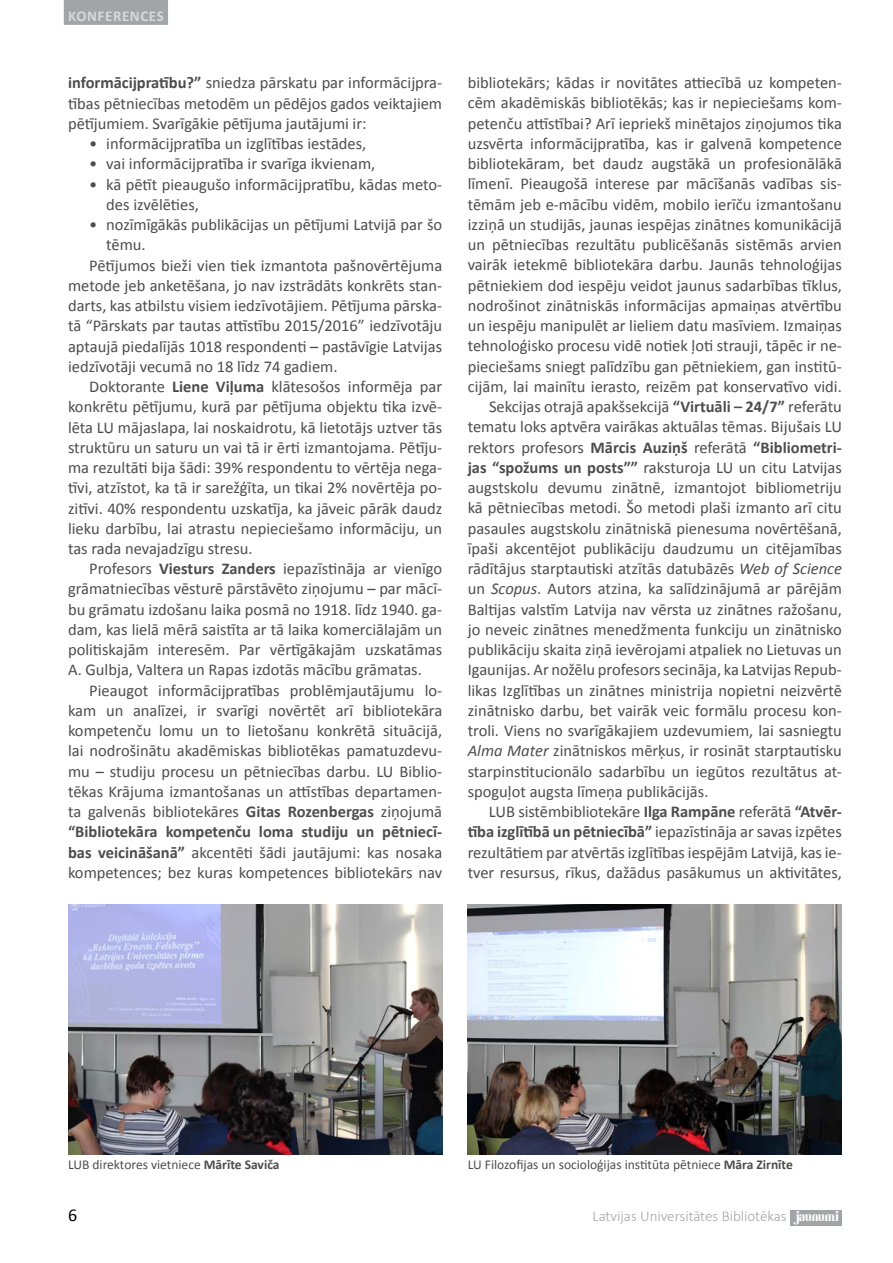
<style>
.page{position:relative;width:893px;height:1263px;background:#fff}
.page>*{position:absolute;margin:0;border:0;box-sizing:border-box;transform-origin:0 0}
.t1{font:18px "Calibri";color:#000}
.t2{font:16.5px/20.2px "Calibri";color:#4d4d4f;text-align:justify}
.t3{font:700 16.5px "Calibri";color:#4d4d4f}
.t4{font:300 15px "Calibri";color:#a2a4a7}
.t5{font:700 15px "Calibri";letter-spacing:.04em;color:#d7d9da}
.t6{font:13.5px "Calibri";color:#4d4d4f}
.s1{font-weight:700}
.s2{font-weight:400}
.s3{font-style:italic}
.s4{font-family:"Bedrics Worth";font-weight:400;font-size:21px;color:#fff}
</style>
<div class="page">
<img style="left:68px;top:904px;width:374px;height:250px">
<img style="left:468px;top:904px;width:374px;height:250px">
<div style="left:791px;top:1210px;width:51px;height:16px;background:#a2a4a7"></div>
<div style="left:64px;top:0;width:104px;height:25px;background:#a2a4a7"></div>
<p class="t5" style="left:68px;top:6px;width:97px">Konferences</p>
<p class="t2" style="left:68px;top:73px;width:376px"><span class="s1">informācijpratību?”</span> sniedza pārskatu par informācijpra&shy;tības pētniecības metodēm un pēdējos gados veiktajiem pētījumiem. Svarīgākie pētījuma jautājumi ir:</p>
<p class="t2" style="left:89px;top:133px;width:279px">• informācijpratība un izglītības iestādes,</p>
<p class="t2" style="left:89px;top:154px;width:288px">• vai informācijpratība ir svarīga ikvienam,</p>
<p class="t2" style="left:106px;top:174px;width:337px;text-indent:-17px">• kā pētīt pieaugušo informācijpratību, kādas meto&shy;des izvēlēties,</p>
<p class="t2" style="left:89px;top:214px;width:354px">• nozīmīgākās publikācijas un pētījumi Latvijā par šo</p>
<p class="t2" style="left:106px;top:235px;width:41px">tēmu.</p>
<p class="t2" style="left:89px;top:255px;width:354px">Pētījumos bieži vien tiek izmantota pašnovērtējuma</p>
<p class="t2" style="left:68px;top:275px;width:376px">metode jeb anketēšana, jo nav izstrādāts konkrēts stan-</p>
<p class="t2" style="left:68px;top:295px;width:376px">darts, kas atbilstu visiem iedzīvotājiem. Pētījuma pārska-</p>
<p class="t2" style="left:68px;top:316px;width:376px">tā “Pārskats par tautas attīstību 2015/2016” iedzīvotāju</p>
<p class="t2" style="left:68px;top:336px;width:376px">aptaujā piedalījās 1018 respondenti – pastāvīgie Latvijas</p>
<p class="t2" style="left:68px;top:356px;width:271px">iedzīvotāji vecumā no 18 līdz 74 gadiem.</p>
<p class="t2" style="left:89px;top:376px;width:354px">Doktorante <span class="s1">Liene Viļuma</span> klātesošos informēja par</p>
<p class="t2" style="left:68px;top:397px;width:376px">konkrētu pētījumu, kurā par pētījuma objektu tika izvē-</p>
<p class="t2" style="left:68px;top:417px;width:376px">lēta LU mājaslapa, lai noskaidrotu, kā lietotājs uztver tās</p>
<p class="t2" style="left:68px;top:437px;width:376px">struktūru un saturu un vai tā ir ērti izmantojama. Pētīju-</p>
<p class="t2" style="left:68px;top:457px;width:376px">ma rezultāti bija šādi: 39% respondentu to vērtēja nega-</p>
<p class="t2" style="left:68px;top:478px;width:376px">tīvi, atzīstot, ka tā ir sarežģīta, un tikai 2% novērtēja po-</p>
<p class="t2" style="left:68px;top:498px;width:376px">zitīvi. 40% respondentu uzskatīja, ka jāveic pārāk daudz</p>
<p class="t2" style="left:68px;top:518px;width:376px">lieku darbību, lai atrastu nepieciešamo informāciju, un</p>
<p class="t2" style="left:68px;top:538px;width:186px">tas rada nevajadzīgu stresu.</p>
<p class="t2" style="left:89px;top:559px;width:354px">Profesors <span class="s1">Viesturs Zanders</span> iepazīstināja ar vienīgo</p>
<p class="t2" style="left:68px;top:579px;width:376px">grāmatniecības vēsturē pārstāvēto ziņojumu – par mācī-</p>
<p class="t2" style="left:68px;top:599px;width:376px">bu grāmatu izdošanu laika posmā no 1918. līdz 1940. ga-</p>
<p class="t2" style="left:68px;top:619px;width:376px">dam, kas lielā mērā saistīta ar tā laika komerciālajām un</p>
<p class="t2" style="left:68px;top:640px;width:376px">politiskajām interesēm. Par vērtīgākajām uzskatāmas</p>
<p class="t2" style="left:68px;top:660px;width:355px">A. Gulbja, Valtera un Rapas izdotās mācību grāmatas.</p>
<p class="t2" style="left:89px;top:680px;width:354px">Pieaugot informācijpratības problēmjautājumu lo-</p>
<p class="t2" style="left:68px;top:700px;width:376px">kam un analīzei, ir svarīgi novērtēt arī bibliotekāra</p>
<p class="t2" style="left:68px;top:721px;width:376px">kompetenču lomu un to lietošanu konkrētā situācijā,</p>
<p class="t2" style="left:68px;top:741px;width:376px">lai nodrošinātu akadēmiskas bibliotēkas pamatuzdevu-</p>
<p class="t2" style="left:68px;top:761px;width:376px">mu – studiju procesu un pētniecības darbu. LU Biblio-</p>
<p class="t2" style="left:68px;top:781px;width:376px">tēkas Krājuma izmantošanas un attīstības departamen-</p>
<p class="t2" style="left:68px;top:802px;width:376px">ta galvenās bibliotekāres <span class="s1">Gitas Rozenbergas</span> ziņojumā</p>
<p class="t3" style="left:68px;top:821px;width:376px">“Bibliotekāra kompetenču loma studiju un pētniecī-</p>
<p class="t2" style="left:68px;top:842px;width:376px"><span class="s1">bas veicināšanā”</span> akcentēti šādi jautājumi: kas nosaka</p>
<p class="t2" style="left:68px;top:862px;width:376px">kompetences; bez kuras kompetences bibliotekārs nav</p>
<p class="t2" style="left:468px;top:73px;width:376px">bibliotekārs; kādas ir novitātes attiecībā uz kompeten-</p>
<p class="t2" style="left:468px;top:93px;width:376px">cēm akadēmiskās bibliotēkās; kas ir nepieciešams kom-</p>
<p class="t2" style="left:468px;top:113px;width:376px">petenču attīstībai? Arī iepriekš minētajos ziņojumos tika</p>
<p class="t2" style="left:468px;top:133px;width:376px">uzsvērta informācijpratība, kas ir galvenā kompetence</p>
<p class="t2" style="left:468px;top:154px;width:376px">bibliotekāram, bet daudz augstākā un profesionālākā</p>
<p class="t2" style="left:468px;top:174px;width:376px">līmenī. Pieaugošā interese par mācīšanās vadības sis-</p>
<p class="t2" style="left:468px;top:194px;width:376px">tēmām jeb e-mācību vidēm, mobilo ierīču izmantošanu</p>
<p class="t2" style="left:468px;top:214px;width:376px">izziņā un studijās, jaunas iespējas zinātnes komunikācijā</p>
<p class="t2" style="left:468px;top:235px;width:376px">un pētniecības rezultātu publicēšanās sistēmās arvien</p>
<p class="t2" style="left:468px;top:255px;width:376px">vairāk ietekmē bibliotekāra darbu. Jaunās tehnoloģijas</p>
<p class="t2" style="left:468px;top:275px;width:376px">pētniekiem dod iespēju veidot jaunus sadarbības tīklus,</p>
<p class="t2" style="left:468px;top:295px;width:376px">nodrošinot zinātniskās informācijas apmaiņas atvērtību</p>
<p class="t2" style="left:468px;top:316px;width:376px">un iespēju manipulēt ar lieliem datu masīviem. Izmaiņas</p>
<p class="t2" style="left:468px;top:336px;width:376px">tehnoloģisko procesu vidē notiek ļoti strauji, tāpēc ir ne-</p>
<p class="t2" style="left:468px;top:356px;width:376px">pieciešams sniegt palīdzību gan pētniekiem, gan institū-</p>
<p class="t2" style="left:468px;top:376px;width:376px">cijām, lai mainītu ierasto, reizēm pat konservatīvo vidi.</p>
<p class="t2" style="left:489px;top:396px;width:354px">Sekcijas otrajā apakšsekcijā <span class="s1">“Virtuāli – 24/7”</span> referātu</p>
<p class="t2" style="left:468px;top:417px;width:376px">tematu loks aptvēra vairākas aktuālas tēmas. Bijušais LU</p>
<p class="t3" style="left:468px;top:436px;width:376px"><span class="s2">rektors profesors</span> Mārcis Auziņš <span class="s2">referātā</span> “Bibliometri-</p>
<p class="t2" style="left:468px;top:457px;width:376px"><span class="s1">jas “spožums un posts””</span> raksturoja LU un citu Latvijas</p>
<p class="t2" style="left:468px;top:477px;width:376px">augstskolu devumu zinātnē, izmantojot bibliometriju</p>
<p class="t2" style="left:468px;top:498px;width:376px">kā pētniecības metodi. Šo metodi plaši izmanto arī citu</p>
<p class="t2" style="left:468px;top:518px;width:376px">pasaules augstskolu zinātniskā pienesuma novērtēšanā,</p>
<p class="t2" style="left:468px;top:538px;width:376px">īpaši akcentējot publikāciju daudzumu un citējamības</p>
<p class="t2" style="left:468px;top:558px;width:376px">rādītājus starptautiski atzītās datubāzēs <span class="s3">Web of Science</span></p>
<p class="t2" style="left:468px;top:579px;width:376px">un <span class="s3">Scopus</span>. Autors atzina, ka salīdzinājumā ar pārējām</p>
<p class="t2" style="left:468px;top:599px;width:376px">Baltijas valstīm Latvija nav vērsta uz zinātnes ražošanu,</p>
<p class="t2" style="left:468px;top:619px;width:376px">jo neveic zinātnes menedžmenta funkciju un zinātnisko</p>
<p class="t2" style="left:468px;top:639px;width:376px">publikāciju skaita ziņā ievērojami atpaliek no Lietuvas un</p>
<p class="t2" style="left:468px;top:660px;width:376px">Igaunijas. Ar nožēlu profesors secināja, ka Latvijas Repub-</p>
<p class="t2" style="left:468px;top:680px;width:376px">likas Izglītības un zinātnes ministrija nopietni neizvērtē</p>
<p class="t2" style="left:468px;top:700px;width:376px">zinātnisko darbu, bet vairāk veic formālu procesu kon-</p>
<p class="t2" style="left:468px;top:720px;width:376px">troli. Viens no svarīgākajiem uzdevumiem, lai sasniegtu</p>
<p class="t2" style="left:468px;top:741px;width:376px"><span class="s3">Alma Mater</span> zinātniskos mērķus, ir rosināt starptautisku</p>
<p class="t2" style="left:468px;top:761px;width:376px">starpinstitucionālo sadarbību un iegūtos rezultātus at-</p>
<p class="t2" style="left:468px;top:781px;width:242px">spoguļot augsta līmeņa publikācijās.</p>
<p class="t2" style="left:489px;top:801px;width:354px">LUB sistēmbibliotekāre <span class="s1">Ilga Rampāne</span> referātā <span class="s1">“Atvēr-</span></p>
<p class="t2" style="left:468px;top:822px;width:376px"><span class="s1">tība izglītībā un pētniecībā”</span> iepazīstināja ar savas izpētes</p>
<p class="t2" style="left:468px;top:842px;width:376px">rezultātiem par atvērtās izglītības iespējām Latvijā, kas ie-</p>
<p class="t2" style="left:468px;top:862px;width:376px">tver resursus, rīkus, dažādus pasākumus un aktivitātes,</p>
<p class="t6" style="left:68px;top:1156px;width:213px">LUB direktores vietniece <span class="s1">Mārīte Saviča</span></p>
<p class="t6" style="left:468px;top:1156px;width:327px">LU Filozofijas un socioloģijas institūta pētniece <span class="s1">Māra Zirnīte</span></p>
<p class="t1" style="left:68px;top:1204px;width:11px">6</p>
<p class="t4" style="left:592px;top:1207px;width:248px">Latvijas Universitātes Bibliotēkas <span class="s4">jaunumi</span></p>
</div>
